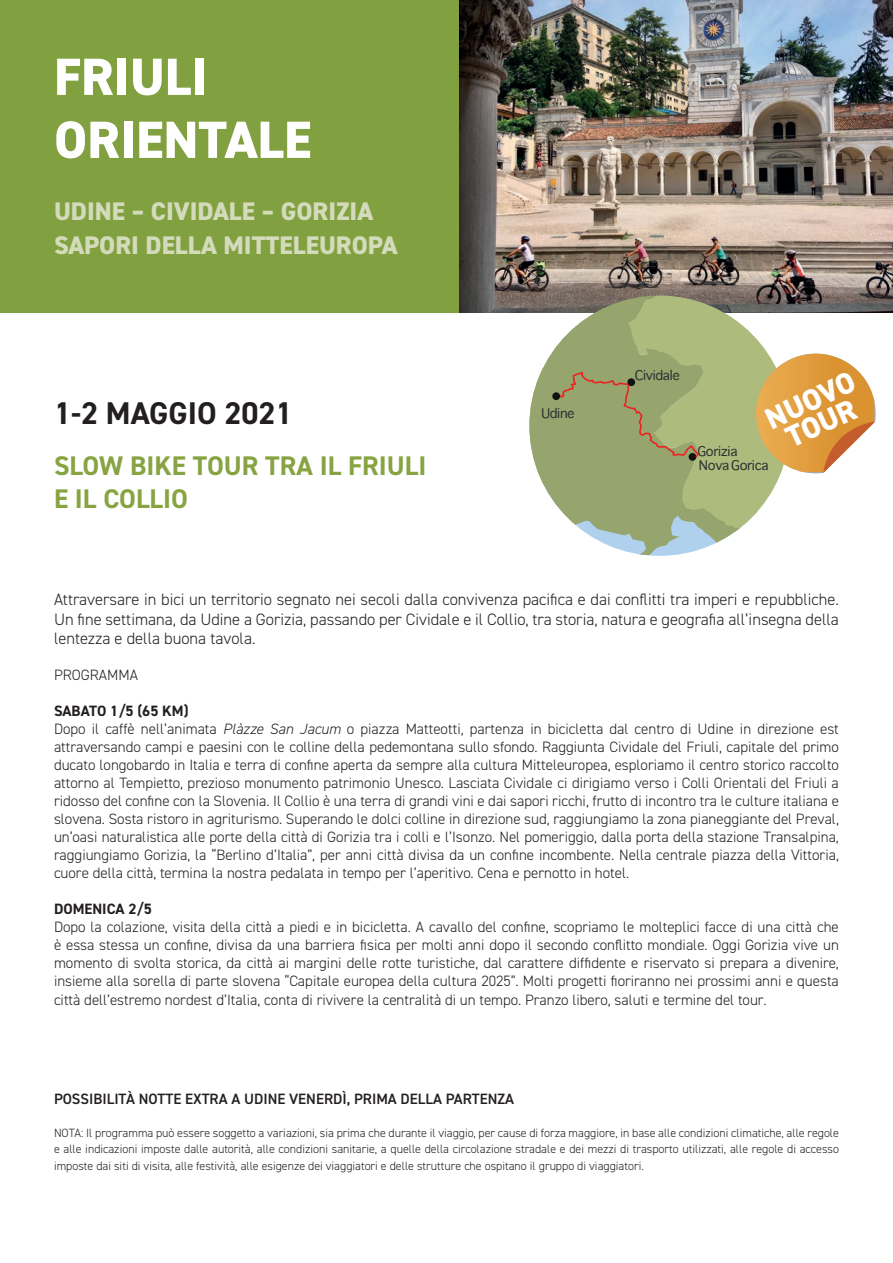
<style>
.page{position:relative;width:893px;height:1263px;background:#fff}
.page>*{position:absolute;margin:0;border:0;box-sizing:border-box;transform-origin:0 0}
.t1{font:800 52.5px/63px "DIN2014";color:#fff}
.t2{font:700 31.5px "DIN2014";color:#231f20}
.t3{font:800 30px/25.5px "DIN2014";color:#fff;text-align:center}
.t4{font:700 27px/33px "DIN2014";color:#87a342}
.t5{font:800 25.5px/34.5px "DIN2014";color:#d3dbbb}
.t6{font:300 16.5px/19.5px "DIN2014";color:#231f20;text-align:justify}
.t7{font:300 15px/18px "DIN2014";color:#231f20}
.t8{font:600 15px "DIN2014";color:#231f20}
.t9{font:700 15px "DIN2014";color:#231f20}
.t10{font:12.9px/14.1px "Sathu";letter-spacing:-.025em;color:#2e3133}
.t11{font:300 12px/16.5px "DIN2014";color:#231f20;text-align:justify}
.s1{font-weight:700}
.s2{font-style:italic}
</style>
<div class="page">
<div style="left:0;top:0;width:459px;height:312px;background:#81a040"></div>
<img style="left:459px;top:0;width:434px;height:312px">
<svg style="left:529px;top:296px;width:29px;height:211px;fill:#96a46d"></svg>
<div style="left:552px;top:392px;width:8px;height:8px;background:#111312;border-radius:50%"></div>
<svg style="left:558px;top:296px;width:318px;height:260px"></svg>
<h1 class="t1" style="left:54px;top:45px;width:259px">FRIULI<br>ORIENTALE</h1>
<h3 class="t5" style="left:54px;top:194px;width:345px">UDINE – CIVIDALE – GORIZIA<br>SAPORI DELLA MITTELEUROPA</h3>
<h2 class="t2" style="left:54px;top:392px;width:240px">1-2 MAGGIO 2021</h2>
<h3 class="t4" style="left:54px;top:449px;width:374px">SLOW BIKE TOUR TRA IL FRIULI<br>E IL COLLIO</h3>
<p class="t10" style="left:541px;top:406px;width:35px">Udine</p>
<p class="t10" style="left:635px;top:368px;width:47px">Cividale</p>
<h3 class="t3" style="left:762px;top:409px;width:97px;rotate:-25deg">NUOVO<br>TOUR</h3>
<p class="t10" style="left:697px;top:444px;width:73px">Gorizia<br>Nova Gorica</p>
<p class="t6" style="left:54px;top:590px;width:786px">Attraversare in bici un territorio segnato nei secoli dalla convivenza pacifica e dai conflitti tra imperi e repubbliche.<br>Un fine settimana, da Udine a Gorizia, passando per Cividale e il Collio, tra storia, natura e geografia all’insegna della lentezza e della buona tavola.</p>
<p class="t7" style="left:54px;top:666px;width:86px">PROGRAMMA</p>
<p class="t7" style="left:54px;top:702px;width:786px"><span class="s1">SABATO 1/5 (65 KM)<br></span>Dopo il caffè nell’animata <span class="s2">Plàzze San Jacum</span> o piazza Matteotti, partenza in bicicletta dal centro di Udine in direzione est attraversando campi e paesini con le colline della pedemontana sullo sfondo. Raggiunta Cividale del Friuli, capitale del primo ducato longobardo in Italia e terra di confine aperta da sempre alla cultura Mitteleuropea, esploriamo il centro storico raccolto attorno al Tempietto, prezioso monumento patrimonio Unesco. Lasciata Cividale ci dirigiamo verso i Colli Orientali del Friuli a ridosso del confine con la Slovenia. Il Collio è una terra di grandi vini e dai sapori ricchi, frutto di incontro tra le culture italiana e slovena. Sosta ristoro in agriturismo. Superando le dolci colline in direzione sud, raggiungiamo la zona pianeggiante del Preval, un’oasi naturalistica alle porte della città di Gorizia tra i colli e l’Isonzo. Nel pomeriggio, dalla porta della stazione Transalpina, raggiungiamo Gorizia, la “Berlino d’Italia”, per anni città divisa da un confine incombente. Nella centrale piazza della Vittoria, cuore della città, termina la nostra pedalata in tempo per l’aperitivo. Cena e pernotto in hotel.</p>
<p class="t9" style="left:54px;top:899px;width:99px">DOMENICA 2/5</p>
<p class="t7" style="left:54px;top:918px;width:786px;text-align:justify">Dopo la colazione, visita della città a piedi e in bicicletta. A cavallo del confine, scopriamo le molteplici facce di una città che è essa stessa un confine, divisa da una barriera fisica per molti anni dopo il secondo conflitto mondiale. Oggi Gorizia vive un momento di svolta storica, da città ai margini delle rotte turistiche, dal carattere diffidente e riservato si prepara a divenire, insieme alla sorella di parte slovena “Capitale europea della cultura 2025”. Molti progetti fioriranno nei prossimi anni e questa città dell’estremo nordest d’Italia, conta di rivivere la centralità di un tempo. Pranzo libero, saluti e termine del tour.</p>
<p class="t8" style="left:54px;top:1088px;width:462px">POSSIBILITÀ NOTTE EXTRA A UDINE VENERDÌ, PRIMA DELLA PARTENZA</p>
<p class="t11" style="left:54px;top:1124px;width:786px">NOTA: Il programma può essere soggetto a variazioni, sia prima che durante il viaggio, per cause di forza maggiore, in base alle condizioni climatiche, alle regole e alle indicazioni imposte dalle autorità, alle condizioni sanitarie, a quelle della circolazione stradale e dei mezzi di trasporto utilizzati, alle regole di accesso imposte dai siti di visita, alle festività, alle esigenze dei viaggiatori e delle strutture che ospitano il gruppo di viaggiatori.</p>
</div>
